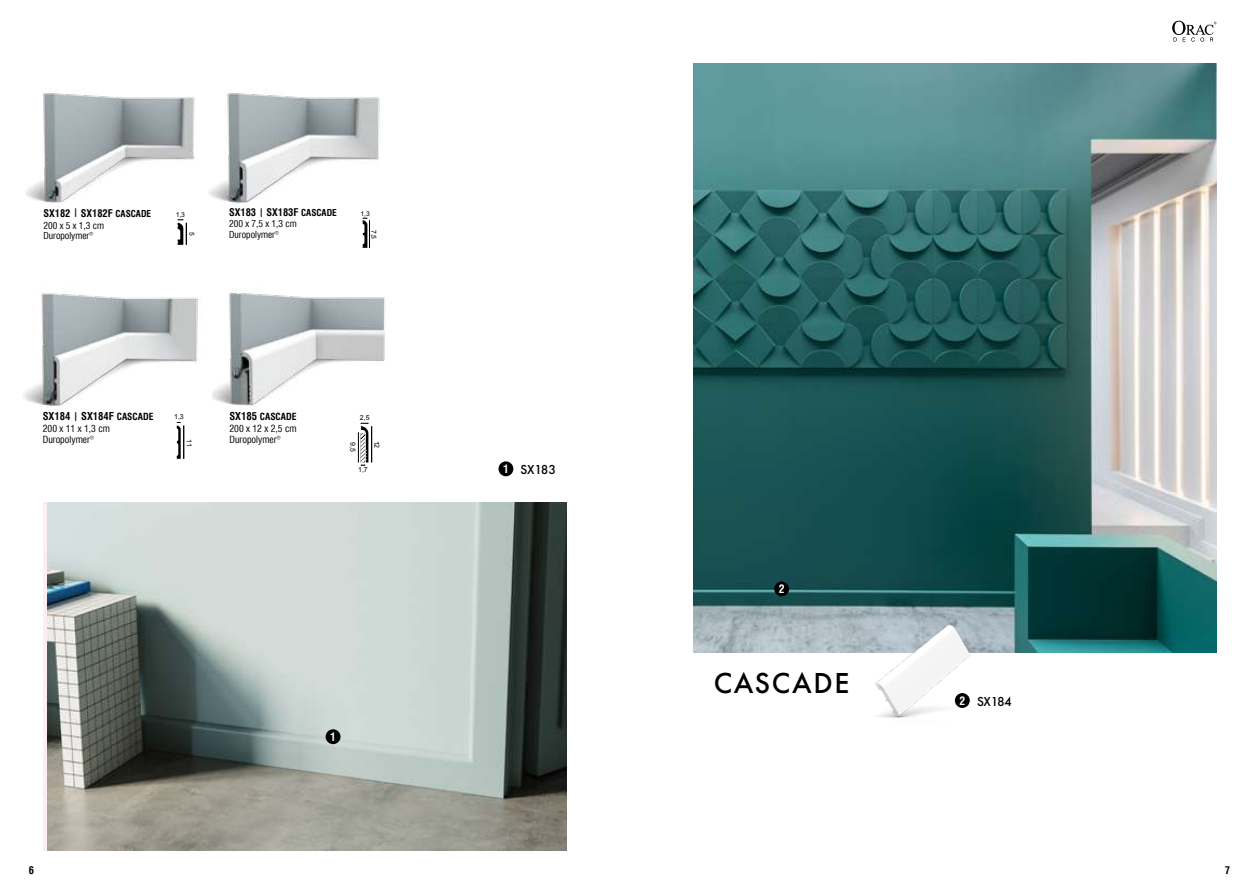
<style>
.page{position:relative;width:1259px;height:893px;background:#fff}
.page>*{position:absolute;margin:0;border:0;box-sizing:border-box;transform-origin:0 0}
.t1{font:500 30px "Futura PT";letter-spacing:.055em;color:#000}
.t2{font:500 13.5px "Futura PT";letter-spacing:-.03em;color:#000}
.t3{font:700 condensed 11.55px "Swiss 721 TL";color:#fff}
.t4{font:700 condensed 10.65px "Swiss 721 TL";color:#000}
.t5{font:700 condensed 10.5px "Swiss 721 TL";color:#000}
.t6{font:700 condensed 10.35px "Swiss 721 TL";color:#000}
.t7{font:condensed 9.6px/10.5px "Swiss 721 TL";color:#000}
.t8{font:condensed 9.3px/10.5px "Swiss 721 TL";color:#000}
.t9{font:6.9px "Arial";color:#000}
.t10{font:6.75px "Arial";color:#000}
.s1{font-size:9.3px}
.s2{font-size:9.6px}
.s3{font-weight:700;font-size:10.65px}
.s4{font-weight:700}
.s5{font-family:"Swiss 721 TL";font-weight:700;font-stretch:condensed;font-size:11.55px;color:#fff}
</style>
<div class="page">
<svg style="left:1172px;top:21px;width:44px;height:21px"></svg>
<img style="left:26px;top:93px;width:169px;height:112px">
<svg style="left:178px;top:219px;width:9px;height:26px"></svg>
<img style="left:209px;top:93px;width:171px;height:111px">
<svg style="left:363px;top:218px;width:7px;height:30px"></svg>
<img style="left:23px;top:293px;width:176px;height:114px">
<svg style="left:177px;top:422px;width:7px;height:37px"></svg>
<img style="left:212px;top:290px;width:173px;height:117px">
<svg style="left:358px;top:423px;width:14px;height:43px"></svg>
<img style="left:47px;top:502px;width:519px;height:348px">
<div style="left:326px;top:729px;width:14px;height:15px;background:#000;border-radius:50%"></div>
<div style="left:498px;top:461px;width:15px;height:15px;background:#000;border-radius:50%"></div>
<img style="left:693px;top:64px;width:523px;height:588px">
<div style="left:774px;top:581px;width:15px;height:15px;background:#000;border-radius:50%"></div>
<img style="left:846px;top:611px;width:161px;height:107px">
<div style="left:955px;top:693px;width:14px;height:15px;background:#000;border-radius:50%"></div>
<p class="t6" style="left:43px;top:206px;width:109px">SX182 | SX182F <span class="s1">CASCADE</span></p>
<p class="t8" style="left:43px;top:220px;width:62px">200 x 5 x 1,3 cm<br>Duropolymer®</p>
<p class="t10" style="left:176px;top:210px;width:11px">1,3</p>
<p class="t10" style="left:196px;top:232px;width:5px;rotate:90deg">5</p>
<p class="t6" style="left:229px;top:206px;width:109px">SX183 | SX183F <span class="s1">CASCADE</span></p>
<p class="t8" style="left:229px;top:219px;width:69px">200 x 7,5 x 1,3 cm<br>Duropolymer®</p>
<p class="t10" style="left:360px;top:209px;width:11px">1,3</p>
<p class="t10" style="left:378px;top:230px;width:11px;rotate:90deg">7,5</p>
<p class="t4" style="left:43px;top:409px;width:112px">SX184 | SX184F <span class="s2">CASCADE</span></p>
<p class="t7" style="left:43px;top:423px;width:69px">200 x 11 x 1,3 cm<br>Duropolymer®</p>
<p class="t9" style="left:174px;top:413px;width:11px">1,3</p>
<p class="t9" style="left:194px;top:439px;width:9px;rotate:90deg">11</p>
<p class="t7" style="left:229px;top:410px;width:69px;line-height:12.5px"><span class="s3">SX185</span> <span class="s4">CASCADE<br></span>200 x 12 x 2,5 cm</p>
<p class="t7" style="left:229px;top:434px;width:53px">Duropolymer®</p>
<p class="t9" style="left:360px;top:413px;width:11px">2,5</p>
<p class="t9" style="left:357px;top:442px;width:11px;rotate:90deg">9,5</p>
<p class="t9" style="left:381px;top:440px;width:9px;rotate:90deg">12</p>
<p class="t9" style="left:358px;top:465px;width:11px">1,7</p>
<p class="t3" style="left:330px;top:729px;width:7px">1</p>
<h2 class="t2" style="left:503px;top:461px;width:54px"><span class="s5">1</span> SX183</h2>
<p class="t3" style="left:779px;top:582px;width:7px">2</p>
<h1 class="t1" style="left:714px;top:665px;width:137px">CASCADE</h1>
<h2 class="t2" style="left:959px;top:693px;width:54px"><span class="s5">2</span> SX184</h2>
<p class="t5" style="left:29px;top:864px;width:7px">6</p>
<p class="t5" style="left:1225px;top:864px;width:7px">7</p>
</div>
